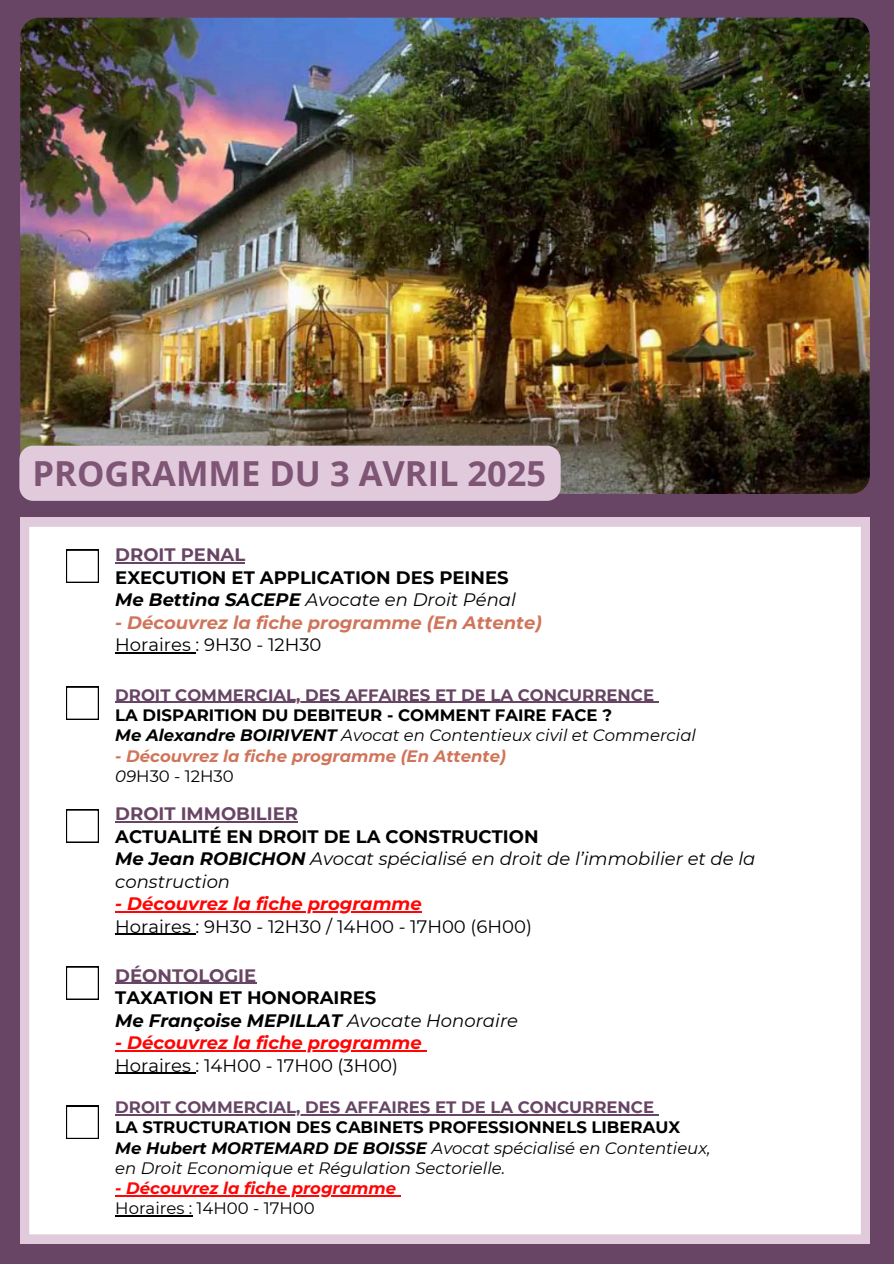
<style>
.page{position:relative;width:894px;height:1264px;background:#fff}
.page>*{position:absolute;margin:0;border:0;box-sizing:border-box;transform-origin:0 0}
.t1{font:700 34.5px "Open Sans";color:#7f5576}
.t2{font:700 18px/22.5px "Montserrat";color:#000}
.t3{font:italic 18px/22.5px "Montserrat";color:#000}
.t4{font:18px "Montserrat";color:#000}
.t5{font:italic 700 18px "Montserrat";color:#ff0505}
.t6{font:italic 700 18px "Montserrat";color:#d0745a}
.t7{font:700 18px "Montserrat";color:#684564}
.t8{font:italic 16.5px/20.2px "Montserrat";color:#000}
.t9{font:700 16.5px/20.2px "Montserrat";color:#000}
.t10{font:700 16.5px "Montserrat";color:#684564}
.t11{font:italic 700 16.5px/20.2px "Montserrat";color:#d0745a}
.t12{font:italic 700 16.5px "Montserrat";color:#ff0505}
.t13{font:16.5px "Montserrat";color:#000}
.s1{font-style:italic}
.s2{font-weight:400;font-style:italic}
.s3{font-weight:400;color:#000}
.s4{font-weight:400;font-style:normal;color:#000}
.s5{font-weight:700;font-style:normal}
.s6{font-weight:700}
</style>
<div class="page">
<div style="left:0;top:0;width:893px;height:1263px;background:#684564"></div>
<div style="left:20px;top:518px;width:849px;height:725px;background:#fff"></div>
<svg style="left:66px;top:809px;width:33px;height:33px"></svg>
<svg style="left:66px;top:966px;width:33px;height:33px"></svg>
<img style="left:20px;top:18px;width:849px;height:476px;border-radius:19px">
<hr style="left:115px;top:821px;width:183px;height:1px;background:#684564">
<hr style="left:115px;top:911px;width:306px;height:1px;background:#ff0505">
<hr style="left:115px;top:933px;width:80px;height:2px;background:#000">
<div style="left:19px;top:445px;width:541px;height:56px;background:#e1cadc"></div>
<hr style="left:115px;top:982px;width:141px;height:1px;background:#684564">
<hr style="left:115px;top:1050px;width:306px;height:1px;background:#ff0505">
<hr style="left:115px;top:1072px;width:80px;height:1px;background:#000">
<svg style="left:66px;top:549px;width:33px;height:33px"></svg>
<hr style="left:115px;top:562px;width:130px;height:1px;background:#684564">
<hr style="left:115px;top:652px;width:80px;height:1px;background:#000">
<hr style="left:115px;top:702px;width:539px;height:1px;background:#684564">
<svg style="left:66px;top:686px;width:33px;height:33px"></svg>
<hr style="left:115px;top:1114px;width:539px;height:1px;background:#684564">
<hr style="left:115px;top:1195px;width:281px;height:1px;background:#ff0505">
<hr style="left:115px;top:1215px;width:77px;height:1px;background:#000">
<svg style="left:66px;top:1105px;width:33px;height:33px"></svg>
<h1 class="t1" style="left:33px;top:449px;width:515px">PROGRAMME DU 3 AVRIL 2025</h1>
<p class="t7" style="left:115px;top:542px;width:131px">DROIT PENAL</p>
<p class="t2" style="left:115px;top:565px;width:402px">EXECUTION ET APPLICATION DES PEINES<br><span class="s1">Me Bettina SACEPE</span> <span class="s2">Avocate en Droit Pénal</span></p>
<p class="t6" style="left:115px;top:609px;width:428px">- Découvrez la fiche programme (En Attente)</p>
<p class="t4" style="left:115px;top:632px;width:208px">Horaires : 9H30 - 12H30</p>
<p class="t10" style="left:115px;top:683px;width:540px">DROIT COMMERCIAL, DES AFFAIRES ET DE LA CONCURRENCE</p>
<p class="t9" style="left:115px;top:704px;width:582px">LA DISPARITION DU DEBITEUR - COMMENT FAIRE FACE ?<br><span class="s1">Me Alexandre BOIRIVENT</span> <span class="s2">Avocat en Contentieux civil et Commercial</span></p>
<p class="t11" style="left:115px;top:744px;width:392px">- Découvrez la fiche programme (En Attente)<br><span class="s3">09</span><span class="s4">H30 - 12H30</span></p>
<p class="t7" style="left:115px;top:800px;width:184px">DROIT IMMOBILIER</p>
<p class="t3" style="left:115px;top:824px;width:641px"><span class="s5">ACTUALITÉ EN DROIT DE LA CONSTRUCTION<br></span><span class="s6">Me Jean ROBICHON</span> Avocat spécialisé en droit de l’immobilier et de la construction</p>
<p class="t5" style="left:115px;top:890px;width:308px">- Découvrez la fiche programme</p>
<p class="t4" style="left:115px;top:914px;width:418px">Horaires : 9H30 - 12H30 / 14H00 - 17H00 (6H00)</p>
<p class="t7" style="left:115px;top:962px;width:142px">DÉONTOLOGIE</p>
<p class="t2" style="left:115px;top:985px;width:404px">TAXATION ET HONORAIRES<br><span class="s1">Me Françoise MEPILLAT</span> <span class="s2">Avocate Honoraire</span></p>
<p class="t5" style="left:115px;top:1029px;width:308px">- Découvrez la fiche programme</p>
<p class="t4" style="left:115px;top:1052px;width:284px">Horaires : 14H00 - 17H00 (3H00)</p>
<p class="t10" style="left:115px;top:1095px;width:540px">DROIT COMMERCIAL, DES AFFAIRES ET DE LA CONCURRENCE</p>
<p class="t8" style="left:115px;top:1116px;width:596px"><span class="s5">LA STRUCTURATION DES CABINETS PROFESSIONNELS LIBERAUX<br></span><span class="s6">Me Hubert MORTEMARD DE BOISSE</span> Avocat spécialisé en Contentieux, en Droit Economique et Régulation Sectorielle.</p>
<p class="t12" style="left:115px;top:1176px;width:282px">- Découvrez la fiche programme</p>
<p class="t13" style="left:115px;top:1197px;width:201px">Horaires : 14H00 - 17H00</p>
</div>
